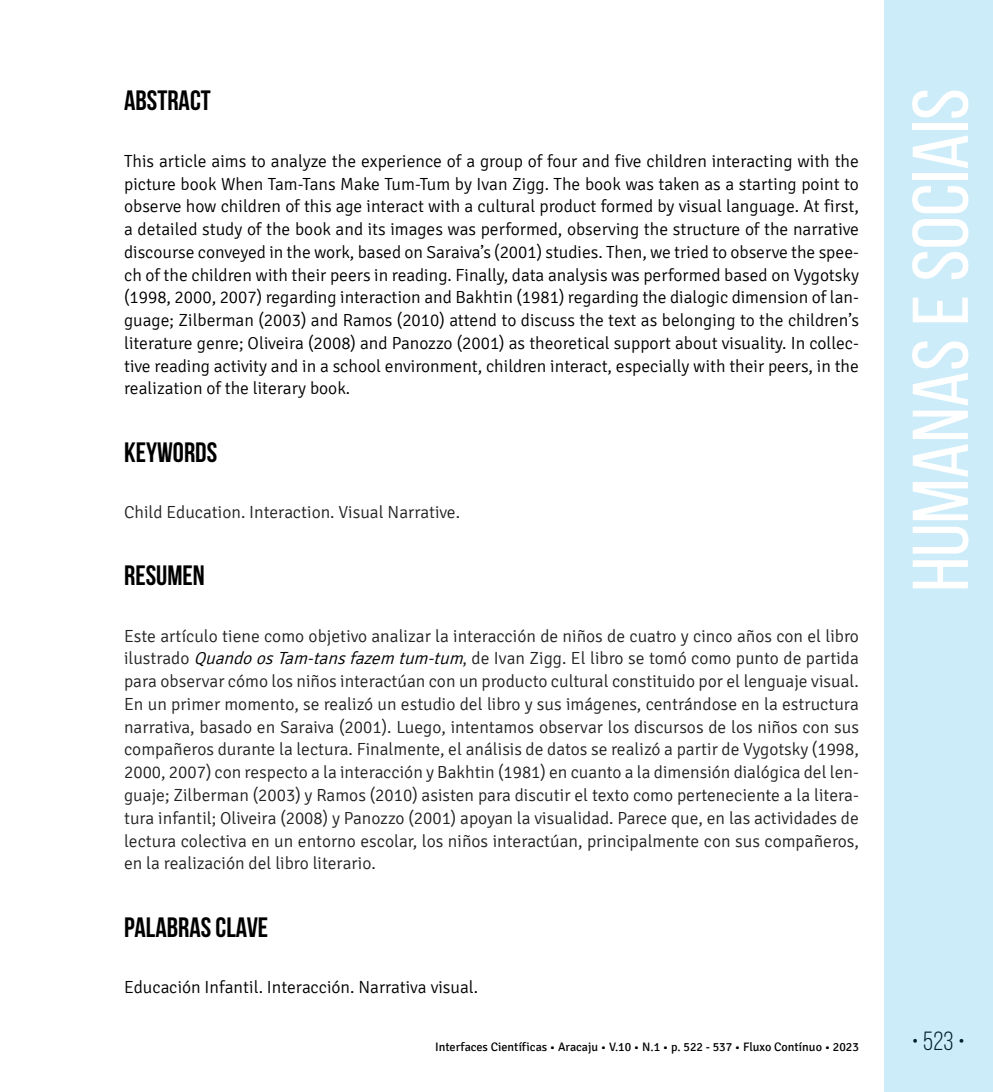
<style>
.page{position:relative;width:993px;height:1092px;background:#fff}
.page>*{position:absolute;margin:0;border:0;box-sizing:border-box;transform-origin:0 0}
.t1{font:78.75px "Bebas Neue";color:#fff;scale:1.09 1}
.t2{font:700 28px "Bebas Neue";color:#000}
.t3{font:26.25px "Bebas Neue";color:#000}
.t4{font:300 17.5px/22.8px "Signika";color:#000;text-align:justify}
.t5{font:300 17.5px/22.8px "Signika";color:#222;text-align:justify}
.t6{font:12.25px "Signika";color:#000}
.s1{font-style:italic;color:#000}
</style>
<div class="page">
<div style="left:883px;top:0;width:109px;height:1091px;background:#cdecf9"></div>
<h2 class="t2" style="left:124px;top:85px;width:88px">ABSTRACT</h2>
<p class="t4" style="left:124px;top:150px;width:736px">This article aims to analyze the experience of a group of four and five children interacting with the picture book When Tam-Tans Make Tum-Tum by Ivan Zigg. The book was taken as a starting point to observe how children of this age interact with a cultural product formed by visual language. At first, a detailed study of the book and its images was performed, observing the structure of the narrative discourse conveyed in the work, based on Saraiva’s (2001) studies. Then, we tried to observe the spee&shy;ch of the children with their peers in reading. Finally, data analysis was performed based on Vygotsky (1998, 2000, 2007) regarding interaction and Bakhtin (1981) regarding the dialogic dimension of lan&shy;guage; Zilberman (2003) and Ramos (2010) attend to discuss the text as belonging to the children’s literature genre; Oliveira (2008) and Panozzo (2001) as theoretical support about visuality. In collec&shy;tive reading activity and in a school environment, children interact, especially with their peers, in the realization of the literary book.</p>
<h2 class="t2" style="left:124px;top:436px;width:94px">KEYWORDS</h2>
<p class="t5" style="left:124px;top:501px;width:337px">Child Education. Interaction. Visual Narrative.</p>
<h2 class="t2" style="left:124px;top:560px;width:82px">RESUMEN</h2>
<p class="t5" style="left:124px;top:624px;width:736px">Este artículo tiene como objetivo analizar la interacción de niños de cuatro y cinco años con el libro ilustrado <span class="s1">QuandoosTam-tansfazem tum-tum</span>, de Ivan Zigg. El libro se tomó como punto de partida para observar cómo los niños interactúan con un producto cultural constituido por el lenguaje visual.<br>En un primer momento, se realizó un estudio del libro y sus imágenes, centrándose en la estructura narrativa, basado en Saraiva (2001). Luego, intentamos observar los discursos de los niños con sus compañeros durante la lectura. Finalmente, el análisis de datos se realizó a partir de Vygotsky (1998, 2000, 2007) con respecto a la interacción y Bakhtin (1981) en cuanto a la dimensión dialógica del len&shy;guaje; Zilberman (2003) y Ramos (2010) asisten para discutir el texto como perteneciente a la litera&shy;tura infantil; Oliveira (2008) y Panozzo (2001) apoyan la visualidad. Parece que, en las actividades de lectura colectiva en un entorno escolar, los niños interactúan, principalmente con sus compañeros, en la realización del libro literario.</p>
<h2 class="t2" style="left:124px;top:911px;width:146px">PALABRAS CLAVE</h2>
<p class="t4" style="left:124px;top:975px;width:355px">Educación Infantil. Interacción. Narrativa visual.</p>
<h1 class="t1" style="left:897px;top:591px;width:463px;rotate:-90deg">Humanas e Sociais</h1>
<p class="t6" style="left:435px;top:1040px;width:425px">Interfaces Científicas • Aracaju • V.10 • N.1 • p. 522 - 537 • Fluxo Contínuo • 2023</p>
<h3 class="t3" style="left:911px;top:1026px;width:55px">• 523 •</h3>
</div>
